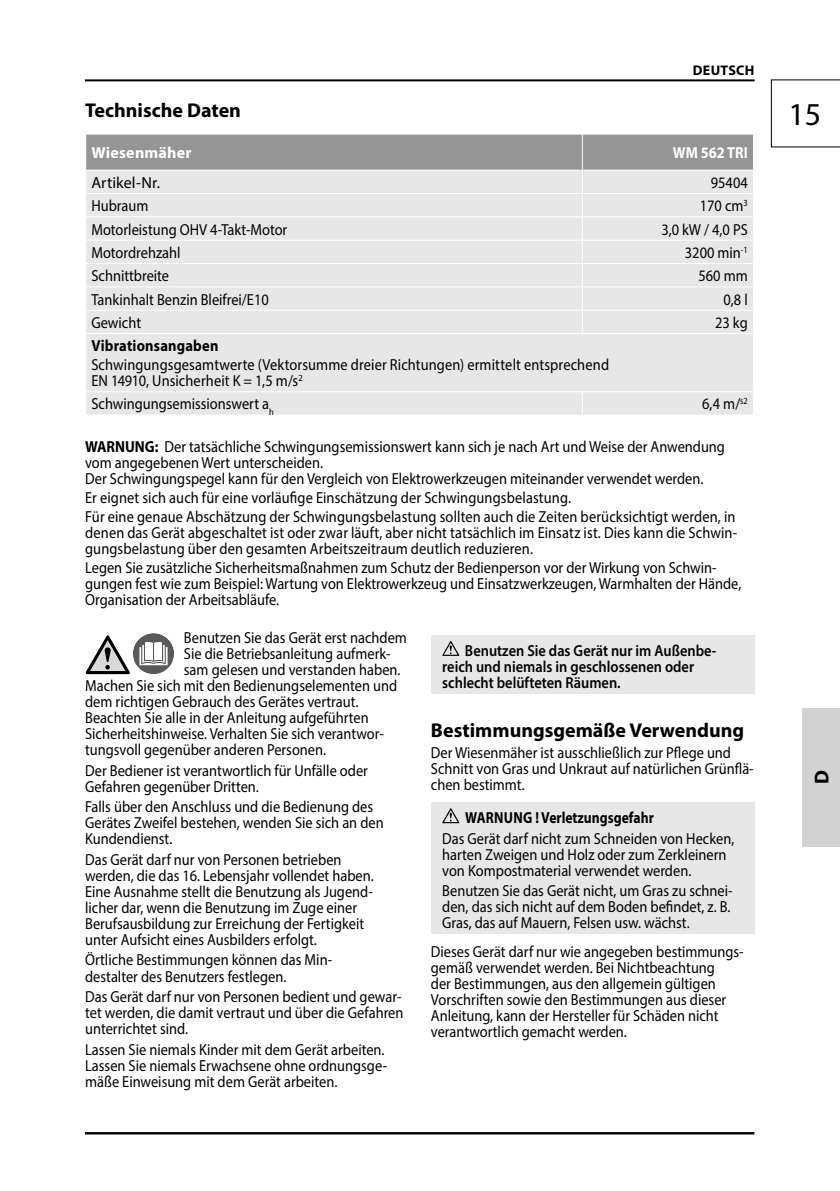
<style>
.page{position:relative;width:840px;height:1191px;background:#fff}
.page>*{position:absolute;margin:0;border:0;box-sizing:border-box;transform-origin:0 0}
.t1{font:32px "Myriad Pro";color:#000}
.t2{font:700 20px "Myriad Pro";color:#000}
.t3{font:16px/16px "Myriad Pro";color:#000;scale:.9 1}
.t4{font:600 16px/16px "Myriad Pro";color:#000;scale:.9 1}
.t5{font:700 16px "Myriad Pro";letter-spacing:.01em;color:#000;scale:.85 1}
.t6{font:700 16px "Myriad Pro";letter-spacing:.01em;color:#000;scale:.9 1}
.t7{font:700 16px "Myriad Pro";letter-spacing:.015em;color:#fff}
.t8{font:16px "Myriad Pro";color:#000}
.t9{font:700 16px "Myriad Pro";letter-spacing:.015em;color:#fff;scale:.9 1}
.t10{font:700 14px "Myriad Pro";letter-spacing:.02em;color:#000}
.s1{font-weight:700}
</style>
<div class="page">
<hr style="left:85px;top:1132px;width:668px;height:2px;background:#000">
<hr style="left:85px;top:79px;width:669px;height:2px;background:#000">
<svg style="left:770px;top:79px;width:69px;height:69px"></svg>
<div style="left:801px;top:708px;width:38px;height:138px;background:#d2d2d2"></div>
<div style="left:86px;top:334px;width:666px;height:80px;background:#e7e7e7"></div>
<svg style="left:85px;top:134px;width:668px;height:199px;background:#d9d9d9"></svg>
<hr style="left:85px;top:391px;width:497px;height:1px;background:#fff">
<hr style="left:582px;top:391px;width:171px;height:1px;background:#fff">
<svg style="left:581px;top:392px;width:1px;height:22px"></svg>
<svg style="left:752px;top:392px;width:1px;height:22px"></svg>
<svg style="left:86px;top:633px;width:88px;height:41px"></svg>
<div style="left:430px;top:635px;width:324px;height:58px;background:#e7e7e7"></div>
<svg style="left:442px;top:641px;width:17px;height:15px"></svg>
<div style="left:430px;top:802px;width:324px;height:132px;background:#e7e7e7"></div>
<svg style="left:442px;top:808px;width:17px;height:15px"></svg>
<p class="t10" style="left:692px;top:61px;width:63px">DEUTSCH</p>
<p class="t2" style="left:85px;top:97px;width:157px">Technische Daten</p>
<p class="t7" style="left:91px;top:142px;width:102px">Wiesenmäher</p>
<p class="t9" style="left:672px;top:142px;width:85px">WM 562 TRI</p>
<p class="t8" style="left:91px;top:173px;width:70px">Artikel-Nr.</p>
<p class="t3" style="left:710px;top:174px;width:43px">95404</p>
<p class="t3" style="left:91px;top:197px;width:65px">Hubraum</p>
<p class="t3" style="left:699px;top:197px;width:55px">170 cm<sup>3</sup></p>
<p class="t3" style="left:91px;top:221px;width:219px">Motorleistung OHV 4-Takt-Motor</p>
<p class="t3" style="left:661px;top:221px;width:97px">3,0 kW / 4,0 PS</p>
<p class="t3" style="left:91px;top:244px;width:101px">Motordrehzahl</p>
<p class="t3" style="left:684px;top:244px;width:71px">3200 min<sup>-1</sup></p>
<p class="t3" style="left:91px;top:267px;width:88px">Schnittbreite</p>
<p class="t3" style="left:698px;top:267px;width:56px">560 mm</p>
<p class="t3" style="left:91px;top:291px;width:198px">Tankinhalt Benzin Bleifrei/E10</p>
<p class="t3" style="left:723px;top:291px;width:28px">0,8 l</p>
<p class="t3" style="left:91px;top:314px;width:57px">Gewicht</p>
<p class="t3" style="left:714px;top:314px;width:38px">23 kg</p>
<p class="t6" style="left:91px;top:335px;width:143px">Vibrationsangaben</p>
<p class="t3" style="left:91px;top:356px;width:576px">Schwingungsgesamtwerte (Vektorsumme dreier Richtungen) ermittelt entsprechend<br>EN 14910, Unsicherheit K = 1,5 m/s<sup>2</sup></p>
<p class="t3" style="left:91px;top:396px;width:204px">Schwingungsemissionswert a<sub>h</sub></p>
<p class="t3" style="left:701px;top:396px;width:52px">6,4 m/<sup>s2</sup></p>
<p class="t3" style="left:85px;top:438px;width:712px"><span class="s1">WARNUNG:</span> Der tatsächliche Schwingungsemissionswert kann sich je nach Art und Weise der Anwendung vom angegebenen Wert unterscheiden.<br>Der Schwingungspegel kann für den Vergleich von Elektrowerkzeugen miteinander verwendet werden.</p>
<p class="t3" style="left:85px;top:488px;width:723px;line-height:18.8px">Er eignet sich auch für eine vorläufige Einschätzung der Schwingungsbelastung.<br>Für eine genaue Abschätzung der Schwingungsbelastung sollten auch die Zeiten berücksichtigt werden, in</p>
<p class="t3" style="left:85px;top:524px;width:725px">denen das Gerät abgeschaltet ist oder zwar läuft, aber nicht tatsächlich im Einsatz ist. Dies kann die Schwin&shy;gungsbelastung über den gesamten Arbeitszeitraum deutlich reduzieren.</p>
<p class="t3" style="left:85px;top:559px;width:730px">Legen Sie zusätzliche Sicherheitsmaßnahmen zum Schutz der Bedienperson vor der Wirkung von Schwin&shy;gungen fest wie zum Beispiel: Wartung von Elektrowerkzeug und Einsatzwerkzeugen, Warmhalten der Hände,<br>Organisation der Arbeitsabläufe.</p>
<p class="t3" style="left:184px;top:629px;width:249px">Benutzen Sie das Gerät erst nachdem</p>
<p class="t3" style="left:184px;top:645px;width:231px">Sie die Betriebsanleitung aufmerk-</p>
<p class="t3" style="left:184px;top:661px;width:242px">sam gelesen und verstanden haben.</p>
<p class="t3" style="left:85px;top:677px;width:348px">Machen Sie sich mit den Bedienungselementen und</p>
<p class="t3" style="left:85px;top:693px;width:305px">dem richtigen Gebrauch des Gerätes vertraut.</p>
<p class="t3" style="left:85px;top:709px;width:316px">Beachten Sie alle in der Anleitung aufgeführten</p>
<p class="t3" style="left:85px;top:725px;width:333px">Sicherheitshinweise. Verhalten Sie sich verantwor-</p>
<p class="t3" style="left:85px;top:741px;width:269px">tungsvoll gegenüber anderen Personen.</p>
<p class="t3" style="left:85px;top:762px;width:315px">Der Bediener ist verantwortlich für Unfälle oder<br>Gefahren gegenüber Dritten.</p>
<p class="t3" style="left:85px;top:798px;width:333px">Falls über den Anschluss und die Bedienung des<br>Gerätes Zweifel bestehen, wenden Sie sich an den<br>Kundendienst.</p>
<p class="t3" style="left:85px;top:851px;width:322px">Das Gerät darf nur von Personen betrieben werden, die das 16. Lebensjahr vollendet haben.<br>Eine Ausnahme stellt die Benutzung als Jugend&shy;licher dar, wenn die Benutzung im Zuge einer Berufsausbildung zur Erreichung der Fertigkeit unter Aufsicht eines Ausbilders erfolgt.</p>
<p class="t3" style="left:85px;top:952px;width:276px">Örtliche Bestimmungen können das Min&shy;destalter des Benutzers festlegen.</p>
<p class="t3" style="left:85px;top:988px;width:355px">Das Gerät darf nur von Personen bedient und gewar&shy;tet werden, die damit vertraut und über die Gefahren unterrichtet sind.</p>
<p class="t3" style="left:85px;top:1041px;width:337px">Lassen Sie niemals Kinder mit dem Gerät arbeiten.<br>Lassen Sie niemals Erwachsene ohne ordnungsge&shy;mäße Einweisung mit dem Gerät arbeiten.</p>
<p class="t4" style="left:442px;top:642px;width:306px;text-indent:23px">Benutzen Sie das Gerät nur im Außenbe&shy;reich und niemals in geschlossenen oder schlecht belüfteten Räumen.</p>
<p class="t2" style="left:430px;top:717px;width:314px">Bestimmungsgemäße Verwendung</p>
<p class="t3" style="left:430px;top:744px;width:360px">Der Wiesenmäher ist ausschließlich zur Pflege und<br>Schnitt von Gras und Unkraut auf natürlichen Grünflä&shy;chen bestimmt.</p>
<p class="t5" style="left:465px;top:807px;width:223px">WARNUNG ! Verletzungsgefahr</p>
<p class="t3" style="left:442px;top:830px;width:326px">Das Gerät darf nicht zum Schneiden von Hecken, harten Zweigen und Holz oder zum Zerkleinern von Kompostmaterial verwendet werden.</p>
<p class="t3" style="left:442px;top:882px;width:324px">Benutzen Sie das Gerät nicht, um Gras zu schnei&shy;den, das sich nicht auf dem Boden befindet, z. B.<br>Gras, das auf Mauern, Felsen usw. wächst.</p>
<p class="t3" style="left:430px;top:943px;width:349px">Dieses Gerät darf nur wie angegeben bestimmungs&shy;gemäß verwendet werden. Bei Nichtbeachtung<br>der Bestimmungen, aus den allgemein gültigen Vorschriften sowie den Bestimmungen aus dieser Anleitung, kann der Hersteller für Schäden nicht verantwortlich gemacht werden.</p>
<h1 class="t1" style="left:788px;top:95px;width:34px">15</h1>
<p class="t2" style="left:808px;top:784px;width:15px;rotate:-90deg">D</p>
</div>
